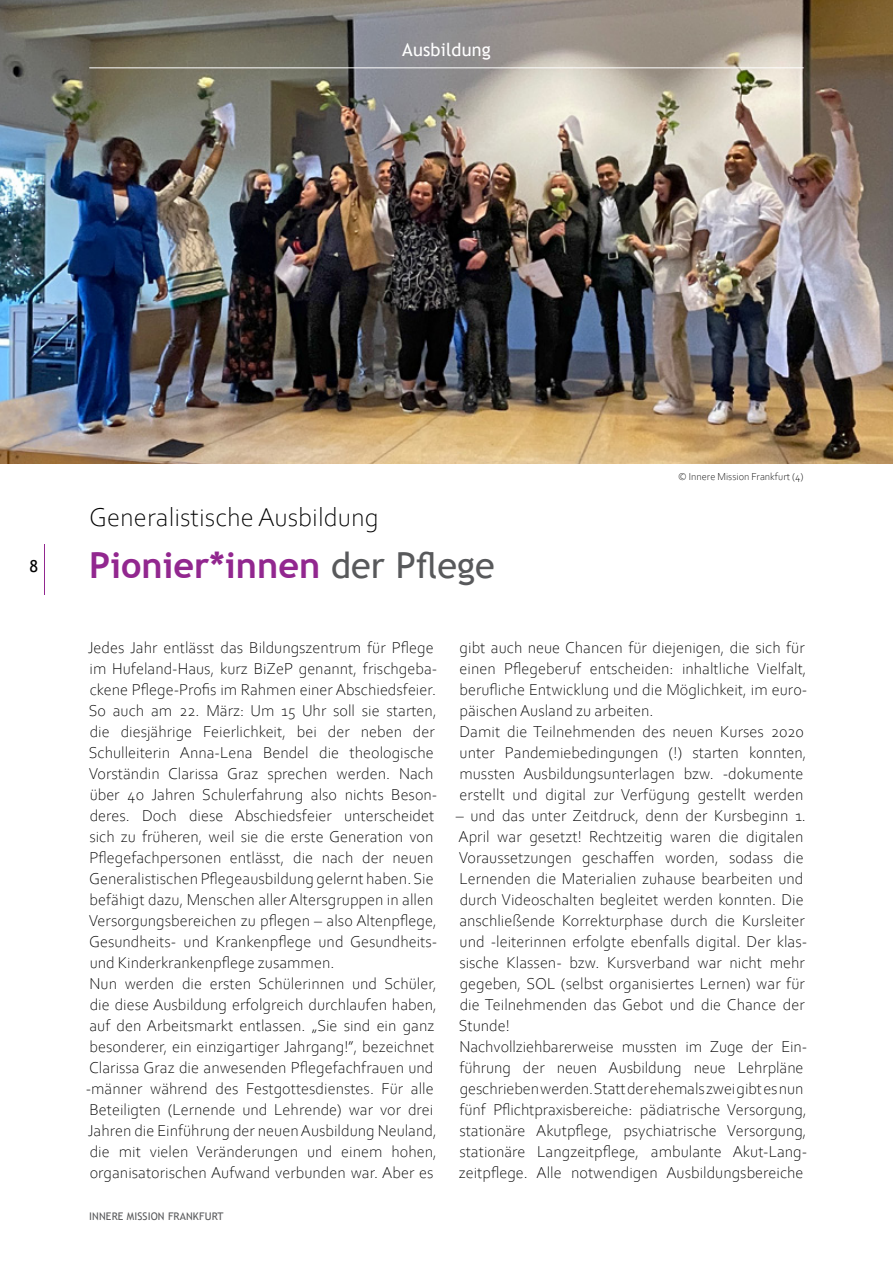
<style>
.page{position:relative;width:893px;height:1263px;background:#fff}
.page>*{position:absolute;margin:0;border:0;box-sizing:border-box;transform-origin:0 0}
.t1{font:700 36px "Trebuchet MS";color:#92278f}
.t2{font:300 27px "Corbel";color:#000}
.t3{font:18px "Trebuchet MS";letter-spacing:.01em;color:#fff}
.t4{font:300 16.5px/21px "Corbel";color:#000}
.t5{font:16.5px "Trebuchet MS";color:#000}
.t6{font:300 10.5px "Corbel";color:#000}
.t7{font:10.5px "Trebuchet MS";letter-spacing:.01em;color:#58595b}
.s1{font-weight:400;color:#58595b}
</style>
<div class="page">
<hr style="left:44px;top:544px;width:1px;height:50px;background:#92278f">
<img style="left:0;top:0;width:893px;height:464px">
<hr style="left:89px;top:68px;width:715px;height:1px;background:#fff">
<p class="t3" style="left:402px;top:38px;width:90px">Ausbildung</p>
<p class="t5" style="left:30px;top:556px;width:10px">8</p>
<h2 class="t2" style="left:89px;top:499px;width:291px">Generalistische Ausbildung</h2>
<h1 class="t1" style="left:89px;top:543px;width:407px">Pionier*innen <span class="s1">der Pflege</span></h1>
<p class="t6" style="left:678px;top:470px;width:127px">© Innere Mission Frankfurt (4)</p>
<p class="t4" style="left:86px;top:636px;width:353px">Jedes Jahr entlässt das Bildungszentrum für Pflege im Hufeland-Haus, kurz BiZeP genannt, frischgeba&shy;ckene Pflege-Profis im Rahmen einer Abschiedsfeier.<br>So auch am 22. März: Um 15 Uhr soll sie starten, die diesjährige Feierlichkeit, bei der neben der Schulleiterin Anna-Lena Bendel die theologische Vorständin Clarissa Graz sprechen werden. Nach über 40 Jahren Schulerfahrung also nichts Beson&shy;deres. Doch diese Abschiedsfeier unterscheidet sich zu früheren, weil sie die erste Generation von Pflegefachpersonen entlässt, die nach der neuen Generalistischen Pflegeausbildung gelernt haben. Sie befähigt dazu, Menschen aller Altersgruppen in allen Versorgungsbereichen zu pflegen – also Altenpflege, Gesundheits- und Krankenpflege und Gesundheits&shy;und Kinderkrankenpflege zusammen.<br>Nun werden die ersten Schülerinnen und Schüler, die diese Ausbildung erfolgreich durchlaufen haben, auf den Arbeitsmarkt entlassen. „Sie sind ein ganz besonderer, ein einzigartiger Jahrgang!”, bezeichnet Clarissa Graz die anwesenden Pflegefachfrauen und -männer während des Festgottesdienstes. Für alle Beteiligten (Lernende und Lehrende) war vor drei Jahren die Einführung der neuen Ausbildung Neuland, die mit vielen Veränderungen und einem hohen, organisatorischen Aufwand verbunden war. Aber es</p>
<p class="t4" style="left:459px;top:636px;width:349px">gibt auch neue Chancen für diejenigen, die sich für einen Pflegeberuf entscheiden: inhaltliche Vielfalt, berufliche Entwicklung und die Möglichkeit, im euro&shy;päischen Ausland zu arbeiten.<br>Damit die Teilnehmenden des neuen Kurses 2020 unter Pandemiebedingungen (!) starten konnten, mussten Ausbildungsunterlagen bzw. -dokumente erstellt und digital zur Verfügung gestellt werden</p>
<p class="t4" style="left:456px;top:804px;width:353px">– und das unter Zeitdruck, denn der Kursbeginn 1.<br>April war gesetzt! Rechtzeitig waren die digitalen Voraussetzungen geschaffen worden, sodass die Lernenden die Materialien zuhause bearbeiten und durch Videoschalten begleitet werden konnten. Die anschließende Korrekturphase durch die Kursleiter und -leiterinnen erfolgte ebenfalls digital. Der klas&shy;sische Klassen- bzw. Kursverband war nicht mehr gegeben, SOL (selbst organisiertes Lernen) war für die Teilnehmenden das Gebot und die Chance der Stunde!<br>Nachvollziehbarerweise mussten im Zuge der Ein&shy;führung der neuen Ausbildung neue Lehrpläne geschrieben werden. Statt der ehemals zwei gibt es nun fünf Pflichtpraxisbereiche: pädiatrische Versorgung, stationäre Akutpflege, psychiatrische Versorgung, stationäre Langzeitpflege, ambulante Akut-Lang&shy;zeitpflege. Alle notwendigen Ausbildungsbereiche</p>
<p class="t7" style="left:89px;top:1209px;width:136px">INNERE MISSION FRANKFURT</p>
</div>
